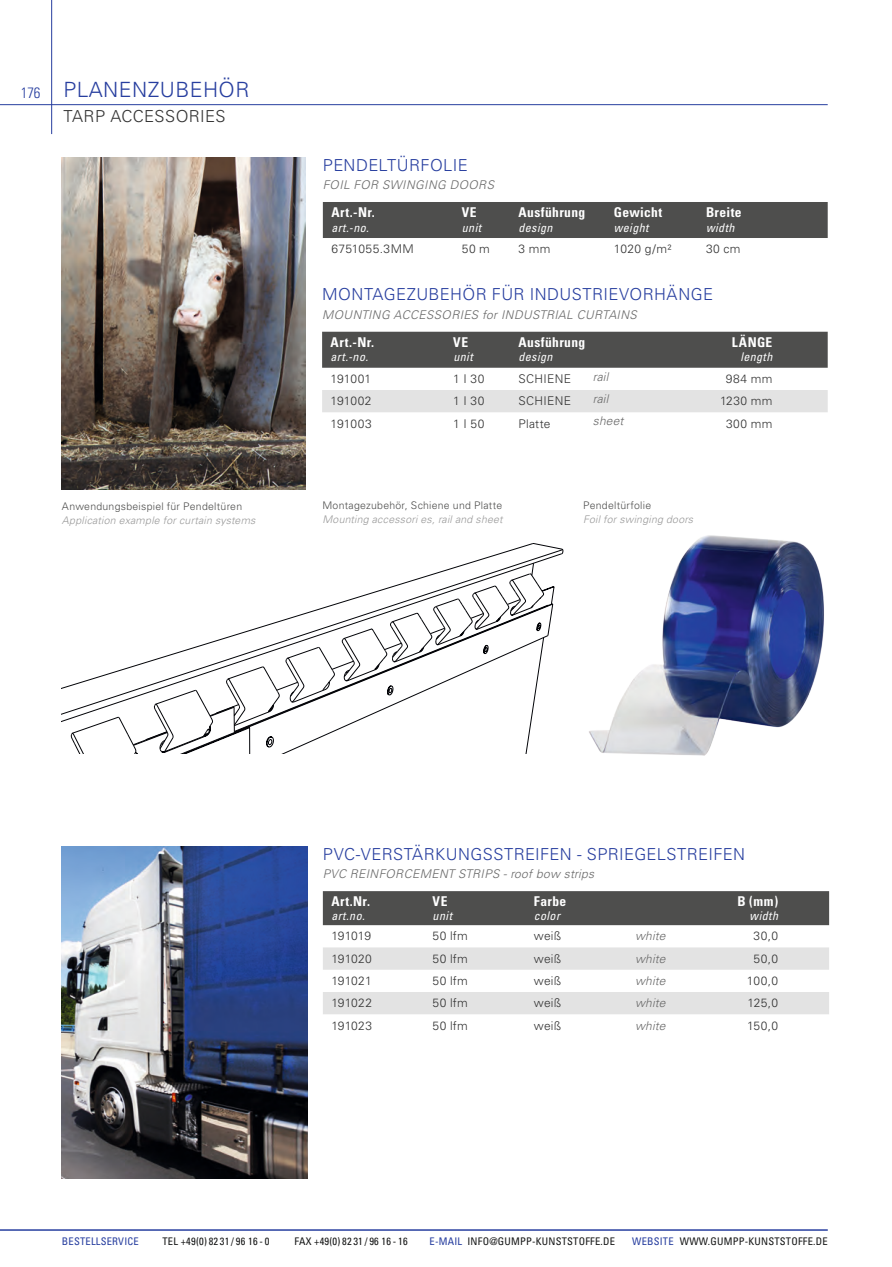
<style>
.page{position:relative;width:892px;height:1267px;background:#fff}
.page>*{position:absolute;margin:0;border:0;box-sizing:border-box;transform-origin:0 0}
.t1{font:300 21px "Univers";letter-spacing:.02em;color:#273e9f}
.h1_Tabelle_DE{font:300 16.5px "Univers";letter-spacing:.02em;color:#273e9f}
.t2{font:300 16.5px "Univers";letter-spacing:.02em;color:#323232}
.Tabellenheader_DE{font:700 condensed 13.5px "Univers";letter-spacing:.03em;color:#fff}
.Tabelle_Inhalt_DE{font:300 12px "Univers";letter-spacing:.02em;color:#323232}
.h1_Tabelle_EN{font:italic 300 12px "Univers";letter-spacing:.035em;color:#686868}
.Tabellenheader_EN{font:italic condensed 12px "Univers";letter-spacing:.035em;color:#fff}
.Tabelle_Inhalt_EN{font:italic 300 12px "Univers";letter-spacing:.01em;color:#686868}
.t3{font:condensed 10.5px "Univers";letter-spacing:.02em;color:#151616}
.BU{font:italic 300 10.5px "Univers";letter-spacing:.02em;color:#999}
.BU-2{font:300 10.5px "Univers";letter-spacing:.025em;color:#4e4e4d}
.t4{font:condensed 10.5px "Univers";letter-spacing:.02em;color:#273e9f}
.s1{font-stretch:condensed;font-size:15px}
.s2{color:#273e9f}
</style>
<div class="page">
<hr style="left:51px;top:0;width:1px;height:134px;background:#273e9f">
<hr style="left:0;top:104px;width:827px;height:1px;background:#273e9f">
<hr style="left:0;top:1229px;width:827px;height:1px;background:#273e9f">
<div style="left:323px;top:891px;width:506px;height:34px;background:#4e4e4d"></div>
<svg style="left:323px;top:947px;width:506px;height:67px"></svg>
<div style="left:322px;top:332px;width:505px;height:36px;background:#4e4e4d"></div>
<div style="left:322px;top:390px;width:505px;height:22px;background:#e3e3e3"></div>
<div style="left:323px;top:202px;width:504px;height:36px;background:#4e4e4d"></div>
<img style="left:62px;top:157px;width:243px;height:332px">
<img style="left:62px;top:846px;width:245px;height:332px">
<img style="left:589px;top:535px;width:235px;height:221px">
<svg style="left:62px;top:549px;width:501px;height:191px"></svg>
<p class="t1" style="left:21px;top:77px;width:230px"><span class="s1">176</span> PLANENZUBEHÖR</p>
<h2 class="t2" style="left:63px;top:106px;width:163px">TARP ACCESSORIES</h2>
<p class="BU-2" style="left:62px;top:500px;width:182px">Anwendungsbeispiel für Pendeltüren</p>
<p class="BU" style="left:62px;top:514px;width:195px">Application example for curtain systems</p>
<p class="h1_Tabelle_DE" style="left:323px;top:155px;width:146px">PENDELTÜRFOLIE</p>
<p class="h1_Tabelle_EN" style="left:323px;top:178px;width:173px">FOIL FOR SWINGING DOORS</p>
<p class="Tabellenheader_DE" style="left:331px;top:204px;width:45px">Art.-Nr.</p>
<p class="Tabellenheader_DE" style="left:462px;top:204px;width:16px">VE</p>
<p class="Tabellenheader_DE" style="left:518px;top:204px;width:68px">Ausführung</p>
<p class="Tabellenheader_DE" style="left:614px;top:204px;width:50px">Gewicht</p>
<p class="Tabellenheader_DE" style="left:706px;top:204px;width:37px">Breite</p>
<p class="Tabellenheader_EN" style="left:331px;top:220px;width:39px">art.-no.</p>
<p class="Tabellenheader_EN" style="left:462px;top:220px;width:21px">unit</p>
<p class="Tabellenheader_EN" style="left:518px;top:220px;width:36px">design</p>
<p class="Tabellenheader_EN" style="left:614px;top:220px;width:36px">weight</p>
<p class="Tabellenheader_EN" style="left:706px;top:220px;width:30px">width</p>
<p class="Tabelle_Inhalt_DE" style="left:331px;top:242px;width:84px">6751055.3MM</p>
<p class="Tabelle_Inhalt_DE" style="left:462px;top:242px;width:30px">50 m</p>
<p class="Tabelle_Inhalt_DE" style="left:518px;top:242px;width:33px">3 mm</p>
<p class="Tabelle_Inhalt_DE" style="left:614px;top:242px;width:59px">1020 g/m²</p>
<p class="Tabelle_Inhalt_DE" style="left:706px;top:242px;width:36px">30 cm</p>
<p class="h1_Tabelle_DE" style="left:322px;top:284px;width:392px">MONTAGEZUBEHÖR FÜR INDUSTRIEVORHÄNGE</p>
<p class="h1_Tabelle_EN" style="left:322px;top:307px;width:316px">MOUNTING ACCESSORIES for INDUSTRIAL CURTAINS</p>
<p class="Tabellenheader_DE" style="left:330px;top:334px;width:45px">Art.-Nr.</p>
<p class="Tabellenheader_DE" style="left:453px;top:334px;width:16px">VE</p>
<p class="Tabellenheader_DE" style="left:518px;top:334px;width:68px">Ausführung</p>
<p class="Tabellenheader_DE" style="left:731px;top:334px;width:42px">LÄNGE</p>
<p class="Tabellenheader_EN" style="left:330px;top:349px;width:39px">art.-no.</p>
<p class="Tabellenheader_EN" style="left:453px;top:349px;width:21px">unit</p>
<p class="Tabellenheader_EN" style="left:518px;top:349px;width:36px">design</p>
<p class="Tabellenheader_EN" style="left:740px;top:349px;width:34px">length</p>
<p class="Tabelle_Inhalt_DE" style="left:330px;top:371px;width:42px">191001</p>
<p class="Tabelle_Inhalt_DE" style="left:453px;top:371px;width:33px">1 I 30</p>
<p class="Tabelle_Inhalt_DE" style="left:518px;top:371px;width:54px">SCHIENE</p>
<p class="Tabelle_Inhalt_EN" style="left:593px;top:369px;width:17px">rail</p>
<p class="Tabelle_Inhalt_DE" style="left:725px;top:371px;width:48px">984 mm</p>
<p class="Tabelle_Inhalt_DE" style="left:330px;top:394px;width:42px">191002</p>
<p class="Tabelle_Inhalt_DE" style="left:453px;top:394px;width:33px">1 I 30</p>
<p class="Tabelle_Inhalt_DE" style="left:518px;top:394px;width:54px">SCHIENE</p>
<p class="Tabelle_Inhalt_EN" style="left:593px;top:392px;width:17px">rail</p>
<p class="Tabelle_Inhalt_DE" style="left:720px;top:394px;width:54px">1230 mm</p>
<p class="Tabelle_Inhalt_DE" style="left:330px;top:416px;width:43px">191003</p>
<p class="Tabelle_Inhalt_DE" style="left:453px;top:416px;width:33px">1 I 50</p>
<p class="Tabelle_Inhalt_DE" style="left:518px;top:416px;width:33px">Platte</p>
<p class="Tabelle_Inhalt_EN" style="left:593px;top:414px;width:32px">sheet</p>
<p class="Tabelle_Inhalt_DE" style="left:726px;top:416px;width:48px">300 mm</p>
<p class="BU-2" style="left:322px;top:499px;width:181px">Montagezubehör, Schiene und Platte</p>
<p class="BU" style="left:322px;top:512px;width:182px">Mounting accessori es, rail and sheet</p>
<p class="BU-2" style="left:583px;top:499px;width:70px">Pendeltürfolie</p>
<p class="BU" style="left:583px;top:512px;width:112px">Foil for swinging doors</p>
<p class="h1_Tabelle_DE" style="left:323px;top:844px;width:423px">PVC-VERSTÄRKUNGSSTREIFEN - SPRIEGELSTREIFEN</p>
<p class="h1_Tabelle_EN" style="left:323px;top:867px;width:273px">PVC REINFORCEMENT STRIPS - roof bow strips</p>
<p class="Tabellenheader_DE" style="left:331px;top:893px;width:40px">Art.Nr.</p>
<p class="Tabellenheader_DE" style="left:432px;top:893px;width:16px">VE</p>
<p class="Tabellenheader_DE" style="left:534px;top:893px;width:34px">Farbe</p>
<p class="Tabellenheader_DE" style="left:737px;top:893px;width:42px">B (mm)</p>
<p class="Tabellenheader_EN" style="left:331px;top:908px;width:35px">art.no.</p>
<p class="Tabellenheader_EN" style="left:432px;top:908px;width:21px">unit</p>
<p class="Tabellenheader_EN" style="left:534px;top:908px;width:28px">color</p>
<p class="Tabellenheader_EN" style="left:749px;top:908px;width:30px">width</p>
<p class="Tabelle_Inhalt_DE" style="left:331px;top:929px;width:41px">191019</p>
<p class="Tabelle_Inhalt_DE" style="left:432px;top:929px;width:37px">50 lfm</p>
<p class="Tabelle_Inhalt_DE" style="left:534px;top:929px;width:29px">weiß</p>
<p class="Tabelle_Inhalt_EN" style="left:635px;top:929px;width:32px">white</p>
<p class="Tabelle_Inhalt_DE" style="left:753px;top:929px;width:26px">30,0</p>
<p class="Tabelle_Inhalt_DE" style="left:331px;top:951px;width:42px">191020</p>
<p class="Tabelle_Inhalt_DE" style="left:432px;top:951px;width:37px">50 lfm</p>
<p class="Tabelle_Inhalt_DE" style="left:534px;top:951px;width:29px">weiß</p>
<p class="Tabelle_Inhalt_EN" style="left:635px;top:951px;width:32px">white</p>
<p class="Tabelle_Inhalt_DE" style="left:753px;top:951px;width:26px">50,0</p>
<p class="Tabelle_Inhalt_DE" style="left:331px;top:973px;width:42px">191021</p>
<p class="Tabelle_Inhalt_DE" style="left:432px;top:973px;width:37px">50 lfm</p>
<p class="Tabelle_Inhalt_DE" style="left:534px;top:973px;width:29px">weiß</p>
<p class="Tabelle_Inhalt_EN" style="left:635px;top:973px;width:32px">white</p>
<p class="Tabelle_Inhalt_DE" style="left:747px;top:973px;width:33px">100,0</p>
<p class="Tabelle_Inhalt_DE" style="left:331px;top:995px;width:42px">191022</p>
<p class="Tabelle_Inhalt_DE" style="left:432px;top:995px;width:37px">50 lfm</p>
<p class="Tabelle_Inhalt_DE" style="left:534px;top:995px;width:29px">weiß</p>
<p class="Tabelle_Inhalt_EN" style="left:635px;top:995px;width:32px">white</p>
<p class="Tabelle_Inhalt_DE" style="left:747px;top:995px;width:32px">125,0</p>
<p class="Tabelle_Inhalt_DE" style="left:331px;top:1018px;width:42px">191023</p>
<p class="Tabelle_Inhalt_DE" style="left:432px;top:1018px;width:37px">50 lfm</p>
<p class="Tabelle_Inhalt_DE" style="left:534px;top:1018px;width:29px">weiß</p>
<p class="Tabelle_Inhalt_EN" style="left:635px;top:1018px;width:32px">white</p>
<p class="Tabelle_Inhalt_DE" style="left:747px;top:1018px;width:32px">150,0</p>
<p class="t4" style="left:62px;top:1234px;width:78px">BESTELLSERVICE</p>
<p class="t3" style="left:162px;top:1234px;width:108px">TEL +49(0) 82 31 / 96 16 - 0</p>
<p class="t3" style="left:294px;top:1234px;width:115px">FAX +49(0) 82 31 / 96 16 - 16</p>
<p class="t3" style="left:429px;top:1234px;width:187px"><span class="s2">E-MAIL</span> INFO@GUMPP-KUNSTSTOFFE.DE</p>
<p class="t3" style="left:632px;top:1234px;width:197px"><span class="s2">WEBSITE</span> WWW.GUMPP-KUNSTSTOFFE.DE</p>
</div>
